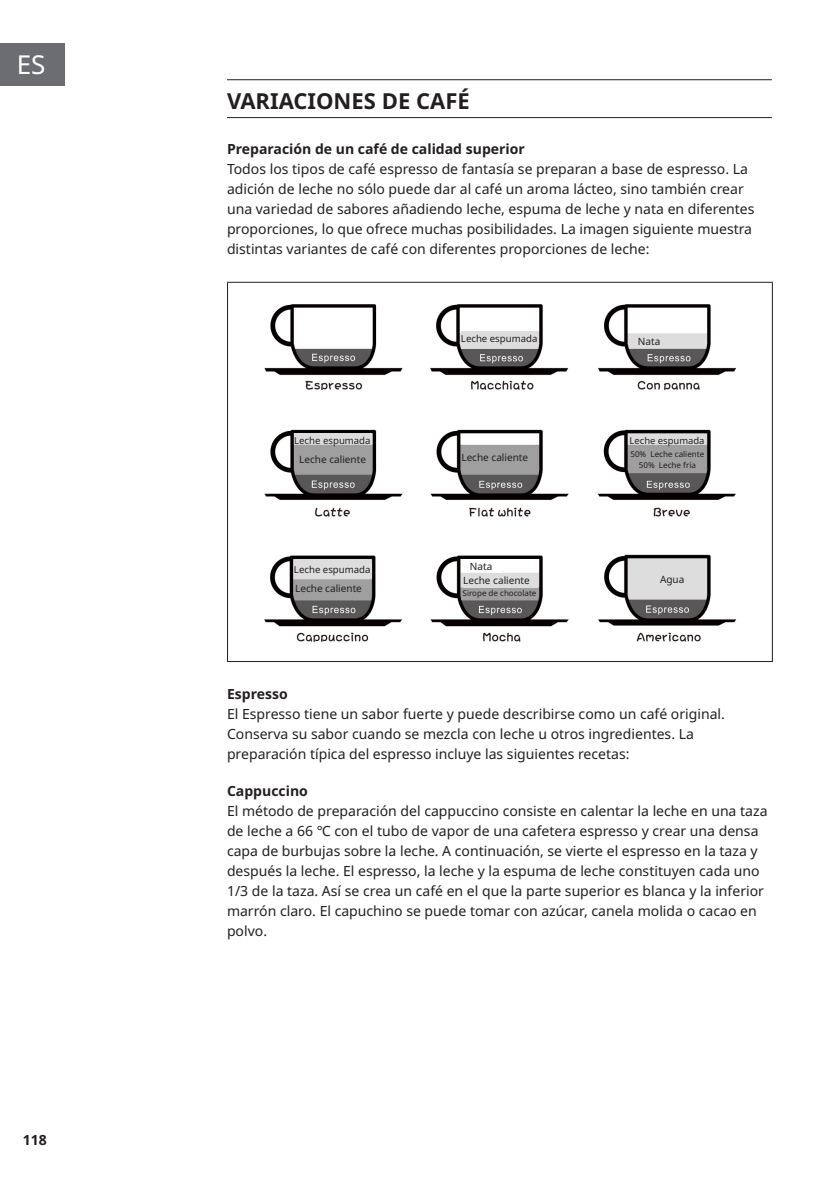
<style>
.page{position:relative;width:840px;height:1191px;background:#fff}
.page>*{position:absolute;margin:0;border:0;box-sizing:border-box;transform-origin:0 0}
.t1{font:26px "Noto Sans";color:#fff}
.t2{font:700 22px "Noto Sans";color:#231f20}
.t3{font:14px/20px "Noto Sans";color:#231f20}
.t4{font:700 14px "Noto Sans";color:#231f20}
.t5{font:10px/14px "Noto Sans";color:#231f20}
.t6{font:9.6px "Noto Sans";color:#231f20}
.t7{font:9.4px "Noto Sans";letter-spacing:-.005em;color:#231f20}
.t8{font:8px/10.8px "Noto Sans";color:#231f20;text-align:center}
</style>
<div class="page">
<div style="left:0;top:43px;width:65px;height:42px;background:#6c6d70"></div>
<hr style="left:227px;top:79px;width:544px;height:1px;background:#231f20">
<hr style="left:227px;top:117px;width:544px;height:1px;background:#231f20">
<hr style="left:227px;top:282px;width:545px;height:1px;background:#231f20">
<hr style="left:227px;top:283px;width:1px;height:378px;background:#231f20">
<hr style="left:771px;top:283px;width:1px;height:378px;background:#231f20">
<hr style="left:227px;top:661px;width:545px;height:1px;background:#231f20">
<img style="left:264px;top:304px;width:473px;height:338px">
<div style="left:460px;top:332px;width:78px;height:13px;background:#ddd"></div>
<div style="left:294px;top:433px;width:77px;height:11px;background:#ddd"></div>
<div style="left:294px;top:563px;width:77px;height:14px;background:#ddd"></div>
<div style="left:628px;top:434px;width:77px;height:11px;background:#ddd"></div>
<div style="left:628px;top:448px;width:77px;height:22px;background:#9f9f9f"></div>
<div style="left:295px;top:581px;width:75px;height:17px;background:#9f9f9f"></div>
<div style="left:630px;top:334px;width:75px;height:14px;background:#ddd"></div>
<div style="left:463px;top:559px;width:73px;height:12px;background:#fff"></div>
<div style="left:463px;top:573px;width:74px;height:15px;background:#ddd"></div>
<div style="left:461px;top:588px;width:76px;height:11px;background:#9f9f9f"></div>
<div style="left:461px;top:450px;width:76px;height:21px;background:#9f9f9f"></div>
<div style="left:299px;top:452px;width:69px;height:15px;background:#9f9f9f"></div>
<div style="left:646px;top:572px;width:51px;height:13px;background:#ddd"></div>
<h1 class="t1" style="left:17px;top:46px;width:30px">ES</h1>
<p class="t4" style="left:23px;top:1130px;width:26px">118</p>
<h2 class="t2" style="left:227px;top:85px;width:244px">VARIACIONES DE CAFÉ</h2>
<p class="t4" style="left:227px;top:139px;width:299px">Preparación de un café de calidad superior</p>
<p class="t3" style="left:227px;top:159px;width:528px">Todos los tipos de café espresso de fantasía se preparan a base de espresso. La adición de leche no sólo puede dar al café un aroma lácteo, sino también crear una variedad de sabores añadiendo leche, espuma de leche y nata en diferentes proporciones, lo que ofrece muchas posibilidades. La imagen siguiente muestra distintas variantes de café con diferentes proporciones de leche:</p>
<p class="t6" style="left:294px;top:433px;width:78px">Leche espumada</p>
<p class="t6" style="left:460px;top:332px;width:78px">Leche espumada</p>
<p class="t5" style="left:299px;top:453px;width:68px">Leche caliente</p>
<p class="t5" style="left:461px;top:450px;width:68px">Leche caliente</p>
<p class="t6" style="left:294px;top:563px;width:78px">Leche espumada</p>
<p class="t5" style="left:295px;top:581px;width:68px">Leche caliente</p>
<p class="t5" style="left:463px;top:559px;width:68px;text-indent:7px">Nata<br>Leche caliente</p>
<p class="t8" style="left:462px;top:588px;width:75px">Sirope de chocolate</p>
<p class="t5" style="left:637px;top:335px;width:24px">Nata</p>
<p class="t7" style="left:629px;top:434px;width:76px">Leche espumada</p>
<p class="t8" style="left:630px;top:449px;width:75px">50% Leche caliente<br>50% Leche fría</p>
<p class="t5" style="left:659px;top:573px;width:26px">Agua</p>
<p class="t4" style="left:227px;top:684px;width:62px">Espresso</p>
<p class="t3" style="left:227px;top:704px;width:499px">El Espresso tiene un sabor fuerte y puede describirse como un café original.<br>Conserva su sabor cuando se mezcla con leche u otros ingredientes. La preparación típica del espresso incluye las siguientes recetas:</p>
<p class="t4" style="left:227px;top:780px;width:82px">Cappuccino</p>
<p class="t3" style="left:227px;top:801px;width:541px">El método de preparación del cappuccino consiste en calentar la leche en una taza de leche a 66 ℃ con el tubo de vapor de una cafetera espresso y crear una densa capa de burbujas sobre la leche. A continuación, se vierte el espresso en la taza y después la leche. El espresso, la leche y la espuma de leche constituyen cada uno 1/3 de la taza. Así se crea un café en el que la parte superior es blanca y la inferior marrón claro. El capuchino se puede tomar con azúcar, canela molida o cacao en polvo.</p>
</div>
